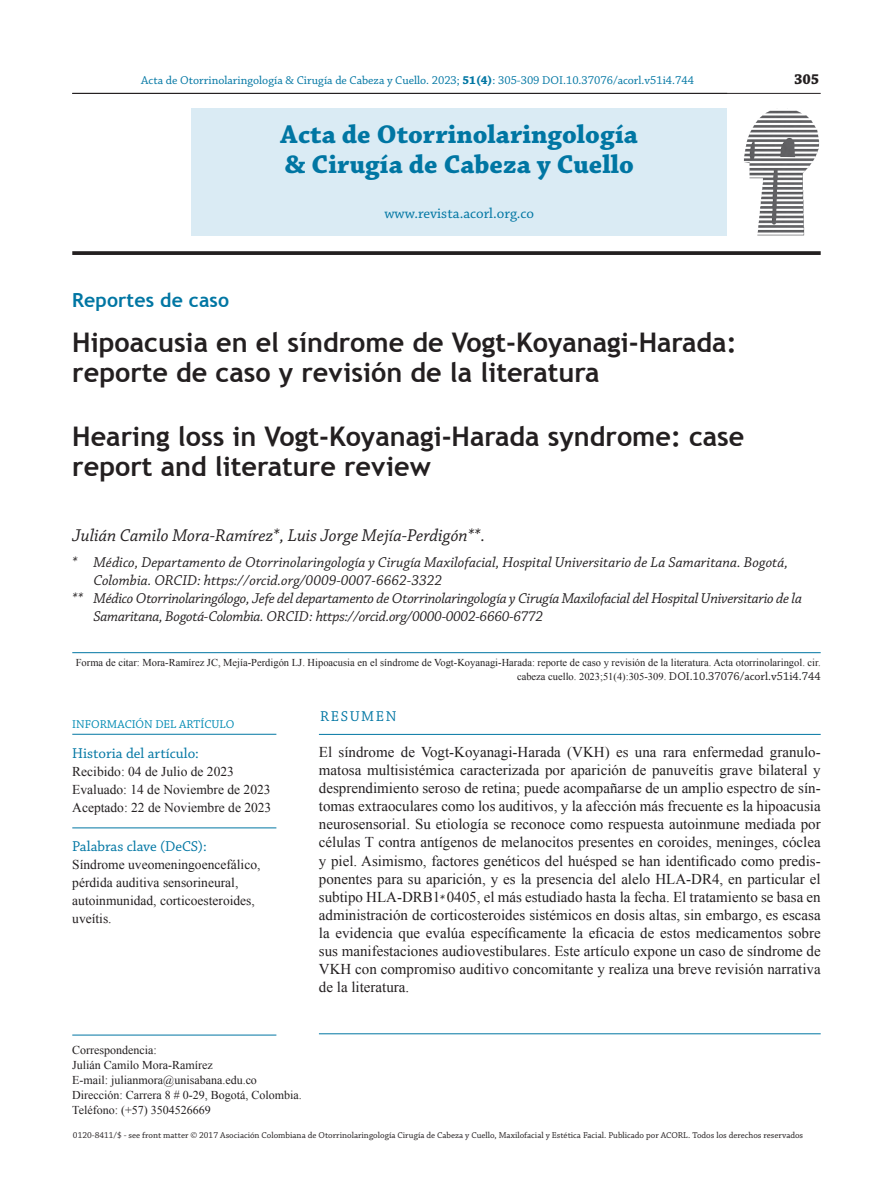
<style>
.page{position:relative;width:893px;height:1191px;background:#fff}
.page>*{position:absolute;margin:0;border:0;box-sizing:border-box;transform-origin:0 0}
.t1{font:700 27px/30px "Trebuchet MS";color:#231f20}
.t2{font:700 27px/30px "Chaparral Pro";color:#0076a3}
.t3{font:700 19.5px "Trebuchet MS";letter-spacing:.005em;color:#0076a3}
.t4{font:italic 18px "Chaparral Pro";color:#231f20}
.t5{font:15px/18px "Times New Roman";color:#231f20;text-align:justify}
.t6{font:italic 15px "Chaparral Pro";letter-spacing:-.01em;color:#231f20}
.t7{font:15px "Chaparral Pro";color:#0076a3}
.t8{font:15px "Chaparral Pro";letter-spacing:.105em;color:#0076a3}
.t9{font:700 15px "Chaparral Pro";color:#231f20}
.t10{font:13.5px/18px "Times New Roman";color:#231f20}
.t11{font:12px/15px "Times New Roman";color:#231f20}
.t12{font:12px "Chaparral Pro";color:#0076a3}
.t13{font:12px "Chaparral Pro";color:#008ab3}
.t14{font:10.5px/13.5px "Times New Roman";color:#231f20;text-align:right}
.t15{font:9px "Chaparral Pro";color:#231f20}
.s1{font-weight:700}
.s2{font-weight:700;color:#fff}
.s3{color:#fff}
.s4{font-family:"Chaparral Pro";font-size:12px}
</style>
<div class="page">
<hr style="left:72px;top:93px;width:749px;height:1px;background:#231f20">
<hr style="left:319px;top:734px;width:502px;height:1px;background:#0076a3">
<div style="left:191px;top:108px;width:536px;height:128px;background:#daebf4"></div>
<img style="left:743px;top:110px;width:77px;height:125px">
<svg style="left:72px;top:251px;width:749px;height:4px;background:#302c2d"></svg>
<hr style="left:72px;top:734px;width:204px;height:1px;background:#0076a3">
<hr style="left:72px;top:827px;width:204px;height:1px;background:#0076a3">
<hr style="left:319px;top:1033px;width:502px;height:1px;background:#0076a3">
<hr style="left:72px;top:652px;width:749px;height:1px;background:#0076a3">
<hr style="left:72px;top:1034px;width:204px;height:1px;background:#0076a3">
<p class="t12" style="left:141px;top:74px;width:612px">Acta de Otorrinolaringología &amp; Cirugía de Cabeza y Cuello. 2023; <span class="s1">51(4)</span>: 305-309 DOI.10.37076/acorl.v51i4.744<span class="s2">4(2)</span><span class="s3">: 92-99</span></p>
<p class="t9" style="left:794px;top:71px;width:27px">305</p>
<h1 class="t2" style="left:281px;top:121px;width:359px">Acta de Otorrinolaringología &amp; Cirugía de Cabeza y Cuello</h1>
<p class="t7" style="left:384px;top:205px;width:151px">www.revista.acorl.org.co</p>
<h2 class="t3" style="left:72px;top:288px;width:158px">Reportes de caso</h2>
<h1 class="t1" style="left:72px;top:327px;width:666px">Hipoacusia en el síndrome de Vogt-Koyanagi-Harada: reporte de caso y revisión de la literatura</h1>
<h1 class="t1" style="left:72px;top:421px;width:674px">Hearing loss in Vogt-Koyanagi-Harada syndrome: case report and literature review</h1>
<p class="t4" style="left:72px;top:525px;width:414px">Julián Camilo Mora-Ramírez*, Luis Jorge Mejía-Perdigón**.</p>
<p class="t6" style="left:72px;top:554px;width:717px">* Médico, Departamento de Otorrinolaringología y Cirugía Maxilofacial, Hospital Universitario de La Samaritana. Bogotá,</p>
<p class="t6" style="left:94px;top:572px;width:350px">Colombia. ORCID: https://orcid.org/0009-0007-6662-3322</p>
<p class="t6" style="left:72px;top:590px;width:731px">** Médico Otorrinolaringólogo, Jefe del departamento de Otorrinolaringología y Cirugía Maxilofacial del Hospital Universitario de la</p>
<p class="t6" style="left:94px;top:608px;width:451px">Samaritana, Bogotá-Colombia. ORCID: https://orcid.org/0000-0002-6660-6772</p>
<p class="t14" style="left:76px;top:656px;width:746px">Forma de citar: Mora-Ramírez JC, Mejía-Perdigón LJ. Hipoacusia en el síndrome de Vogt-Koyanagi-Harada: reporte de caso y revisión de la literatura. Acta otorrinolaringol. cir. cabeza cuello. 2023;51(4):305-309. <span class="s4">DOI.10.37076/acorl.v51i4.744</span></p>
<p class="t13" style="left:72px;top:717px;width:164px">INFORMACIÓN DEL ARTÍCULO</p>
<p class="t7" style="left:72px;top:744px;width:128px">Historia del artículo:</p>
<p class="t10" style="left:72px;top:762px;width:201px">Recibido: 04 de Julio de 2023<br>Evaluado: 14 de Noviembre de 2023<br>Aceptado: 22 de Noviembre de 2023</p>
<p class="t7" style="left:72px;top:838px;width:136px">Palabras clave (DeCS):</p>
<p class="t10" style="left:72px;top:855px;width:190px">Síndrome uveomeningoencefálico, pérdida auditiva sensorineural, autoinmunidad, corticoesteroides, uveítis.</p>
<p class="t8" style="left:320px;top:708px;width:78px">RESUMEN</p>
<p class="t5" style="left:319px;top:743px;width:503px">El síndrome de Vogt-Koyanagi-Harada (VKH) es una rara enfermedad granulo&shy;matosa multisistémica caracterizada por aparición de panuveítis grave bilateral y desprendimiento seroso de retina; puede acompañarse de un amplio espectro de sín&shy;tomas extraoculares como los auditivos, y la afección más frecuente es la hipoacusia neurosensorial. Su etiología se reconoce como respuesta autoinmune mediada por células T contra antígenos de melanocitos presentes en coroides, meninges, cóclea y piel. Asimismo, factores genéticos del huésped se han identificado como predis&shy;ponentes para su aparición, y es la presencia del alelo HLA-DR4, en particular el subtipo HLA-DRB1 0405, el más estudiado hasta la fecha. El tratamiento se basa en administración de corticosteroides sistémicos en dosis altas, sin embargo, es escasa la evidencia que evalúa específicamente la eficacia de estos medicamentos sobre sus manifestaciones audiovestibulares. Este artículo expone un caso de síndrome de VKH con compromiso auditivo concomitante y realiza una breve revisión narrativa de la literatura.</p>
<p class="t6" style="left:440px;top:891px;width:7px">*</p>
<p class="t11" style="left:72px;top:1042px;width:231px">Correspondencia:<br>Julián Camilo Mora-Ramírez<br>E-mail: julianmora@unisabana.edu.co<br>Dirección: Carrera 8 # 0-29, Bogotá, Colombia.<br>Teléfono: (+57) 3504526669</p>
<p class="t15" style="left:73px;top:1130px;width:732px">0120-8411/$ - see front matter © 2017 Asociación Colombiana de Otorrinolaringología Cirugía de Cabeza y Cuello, Maxilofacial y Estética Facial. Publicado por ACORL. Todos los derechos reservados</p>
</div>
